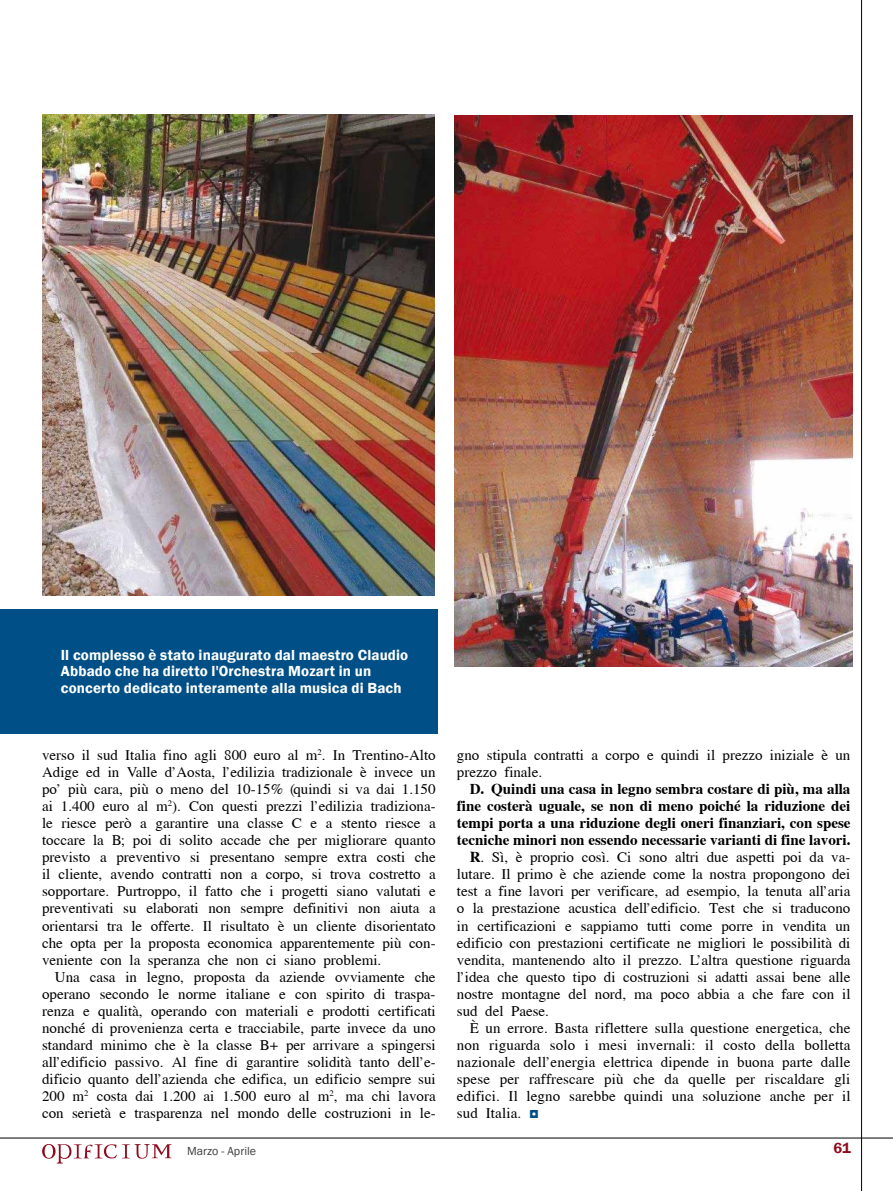
<style>
.page{position:relative;width:893px;height:1191px;background:#fff}
.page>*{position:absolute;margin:0;border:0;box-sizing:border-box;transform-origin:0 0}
.t1{font:15px/17px "Cardiff";color:#000;text-align:justify}
.t2{font:700 15px "Cardiff";color:#000}
.t3{font:600 15px/16.5px "Franklin Gothic";color:#fff}
.t4{font:600 15px "Franklin Gothic";color:#8e0c1d}
.t5{font:12px "Franklin Gothic";color:#3e3d40}
.s1{font-weight:700}
.s2{font-family:"Franklin Gothic";font-weight:500;font-size:16.5px;color:#005087}
</style>
<div class="page">
<hr style="left:861px;top:0;width:1px;height:1191px;background:#000">
<hr style="left:0;top:1137px;width:893px;height:1px;background:#000">
<svg style="left:42px;top:1144px;width:129px;height:19px"></svg>
<div style="left:0;top:609px;width:437px;height:124px;background:#005087"></div>
<img style="left:43px;top:115px;width:392px;height:480px">
<img style="left:455px;top:116px;width:397px;height:550px">
<p class="t3" style="left:61px;top:646px;width:349px">Il complesso è stato inaugurato dal maestro Claudio<br>Abbado che ha diretto l'Orchestra Mozart in un concerto dedicato interamente alla musica di Bach</p>
<p class="t1" style="left:42px;top:746px;width:395px">verso il sud Italia fino agli 800 euro al m<sup>2</sup>. In Trentino-Alto Adige ed in Valle d’Aosta, l’edilizia tradizionale è invece un po’ più cara, più o meno del 10-15% (quindi si va dai 1.150 ai 1.400 euro al m<sup>2</sup>). Con questi prezzi l’edilizia tradiziona&shy;le riesce però a garantire una classe C e a stento riesce a toccare la B; poi di solito accade che per migliorare quanto previsto a preventivo si presentano sempre extra costi che il cliente, avendo contratti non a corpo, si trova costretto a sopportare. Purtroppo, il fatto che i progetti siano valutati e preventivati su elaborati non sempre definitivi non aiuta a orientarsi tra le offerte. Il risultato è un cliente disorientato che opta per la proposta economica apparentemente più con&shy;veniente con la speranza che non ci siano problemi.</p>
<p class="t1" style="left:42px;top:968px;width:395px;text-indent:13px">Una casa in legno, proposta da aziende ovviamente che operano secondo le norme italiane e con spirito di traspa&shy;renza e qualità, operando con materiali e prodotti certificati nonché di provenienza certa e tracciabile, parte invece da uno standard minimo che è la classe B+ per arrivare a spingersi all’edificio passivo. Al fine di garantire solidità tanto dell’e&shy;dificio quanto dell’azienda che edifica, un edificio sempre sui 200 m<sup>2</sup> costa dai 1.200 ai 1.500 euro al m<sup>2</sup>, ma chi lavora con serietà e trasparenza nel mondo delle costruzioni in le-</p>
<p class="t1" style="left:457px;top:746px;width:395px">gno stipula contratti a corpo e quindi il prezzo iniziale è un prezzo finale.</p>
<p class="t2" style="left:470px;top:780px;width:382px">D. Quindi una casa in legno sembra costare di più, ma alla</p>
<p class="t2" style="left:457px;top:797px;width:395px">fine costerà uguale, se non di meno poiché la riduzione dei</p>
<p class="t2" style="left:457px;top:814px;width:395px">tempi porta a una riduzione degli oneri finanziari, con spese</p>
<p class="t2" style="left:457px;top:831px;width:395px">tecniche minori non essendo necessarie varianti di fine lavori.</p>
<p class="t1" style="left:470px;top:849px;width:382px"><span class="s1">R</span>. Sì, è proprio così. Ci sono altri due aspetti poi da va-</p>
<p class="t1" style="left:457px;top:866px;width:395px">lutare. Il primo è che aziende come la nostra propongono dei</p>
<p class="t1" style="left:457px;top:883px;width:395px">test a fine lavori per verificare, ad esempio, la tenuta all’aria</p>
<p class="t1" style="left:457px;top:900px;width:395px">o la prestazione acustica dell’edificio. Test che si traducono</p>
<p class="t1" style="left:457px;top:917px;width:395px">in certificazioni e sappiamo tutti come porre in vendita un</p>
<p class="t1" style="left:457px;top:934px;width:395px">edificio con prestazioni certificate ne migliori le possibilità di</p>
<p class="t1" style="left:457px;top:951px;width:395px">vendita, mantenendo alto il prezzo. L’altra questione riguarda</p>
<p class="t1" style="left:457px;top:968px;width:395px">l’idea che questo tipo di costruzioni si adatti assai bene alle</p>
<p class="t1" style="left:457px;top:985px;width:395px">nostre montagne del nord, ma poco abbia a che fare con il</p>
<p class="t1" style="left:457px;top:1002px;width:94px">sud del Paese.</p>
<p class="t1" style="left:470px;top:1019px;width:382px">È un errore. Basta riflettere sulla questione energetica, che</p>
<p class="t1" style="left:457px;top:1036px;width:395px">non riguarda solo i mesi invernali: il costo della bolletta</p>
<p class="t1" style="left:457px;top:1053px;width:395px">nazionale dell’energia elettrica dipende in buona parte dalle</p>
<p class="t1" style="left:457px;top:1070px;width:395px">spese per raffrescare più che da quelle per riscaldare gli</p>
<p class="t1" style="left:457px;top:1087px;width:395px">edifici. Il legno sarebbe quindi una soluzione anche per il</p>
<p class="t1" style="left:457px;top:1104px;width:83px">sud Italia. <span class="s2">◘</span></p>
<p class="t5" style="left:187px;top:1143px;width:70px">Marzo - Aprile</p>
<p class="t4" style="left:833px;top:1138px;width:19px">61</p>
</div>
